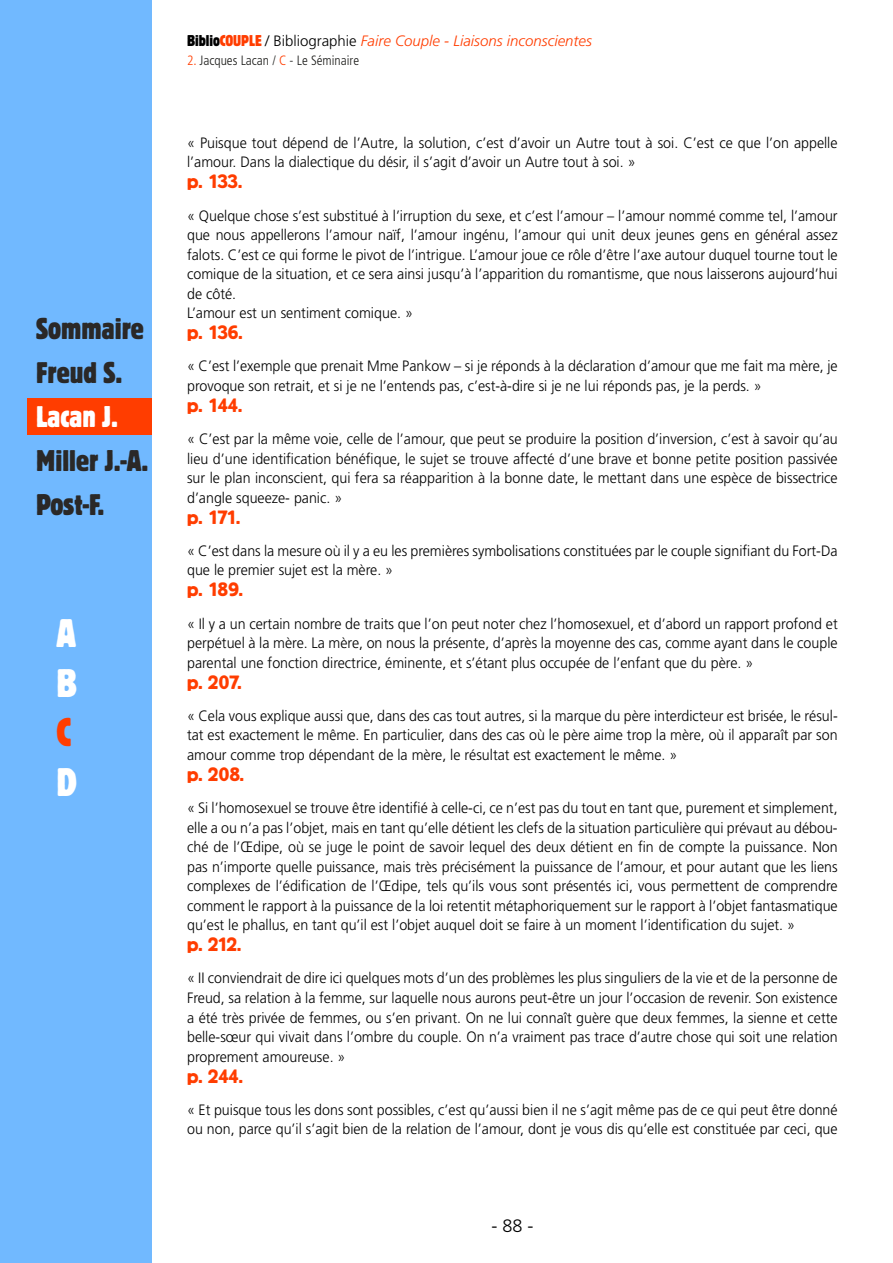
<style>
.page{position:relative;width:893px;height:1263px;background:#fff}
.page>*{position:absolute;margin:0;border:0;box-sizing:border-box;transform-origin:0 0}
.t1{font:42px/49.8px "C Block";color:#fff}
.t2{font:42px "C Block";color:#ff3d00}
.t3{font:31.5px/43.8px "C Block";color:#2a2827}
.t4{font:31.5px "C Block";color:#fff}
.t5{font:19.5px "Block BE";color:#ff3d00}
.t6{font:300 18px "Frutiger";color:#000}
.t7{font:300 15px/19.5px "Frutiger";color:#000;scale:.95 1}
.t8{font:italic 300 15px "Frutiger";color:#ff3d00}
.t9{font:300 condensed 13.5px "Frutiger";color:#1e1e1c}
.s1{font-family:"C Block";font-weight:400;font-style:normal;font-size:16.5px;color:#000}
.s2{font-family:"C Block";font-weight:400;font-style:normal;font-size:16.5px}
.s3{font-style:normal;color:#000}
.s4{color:#ff3d00}
</style>
<div class="page">
<div style="left:0;top:0;width:152px;height:1263px;background:#71b9ff"></div>
<div style="left:28px;top:398px;width:124px;height:36px;background:#ff3d00"></div>
<h2 class="t3" style="left:36px;top:309px;width:109px">Sommaire</h2>
<h2 class="t3" style="left:36px;top:353px;width:88px">Freud S.</h2>
<h2 class="t4" style="left:36px;top:395px;width:84px">Lacan J.</h2>
<h2 class="t3" style="left:36px;top:441px;width:114px">Miller J.-A.<br>Post-F.</h2>
<h1 class="t1" style="left:56px;top:611px;width:22px">A<br>B</h1>
<h1 class="t2" style="left:56px;top:704px;width:17px">C</h1>
<h1 class="t1" style="left:56px;top:761px;width:22px">D</h1>
<p class="t8" style="left:187px;top:32px;width:406px"><span class="s1">Biblio</span><span class="s2">COUPLE</span> <span class="s3">/ Bibliographie</span> Faire Couple - Liaisons inconscientes</p>
<p class="t9" style="left:187px;top:53px;width:174px"><span class="s4">2.</span> Jacques Lacan / <span class="s4">C</span> - Le Séminaire</p>
<p class="t7" style="left:187px;top:133px;width:686px">« Puisque tout dépend de l’Autre, la solution, c’est d’avoir un Autre tout à soi. C’est ce que l’on appelle l’amour. Dans la dialectique du désir, il s’agit d’avoir un Autre tout à soi. »</p>
<h3 class="t5" style="left:187px;top:171px;width:57px">p. 133.</h3>
<p class="t7" style="left:187px;top:206px;width:686px">« Quelque chose s’est substitué à l’irruption du sexe, et c’est l’amour – l’amour nommé comme tel, l’amour que nous appellerons l’amour naïf, l’amour ingénu, l’amour qui unit deux jeunes gens en général assez falots. C’est ce qui forme le pivot de l’intrigue. L’amour joue ce rôle d’être l’axe autour duquel tourne tout le comique de la situation, et ce sera ainsi jusqu’à l’apparition du romantisme, que nous laisserons aujourd’hui de côté.<br>L’amour est un sentiment comique. »</p>
<h3 class="t5" style="left:187px;top:321px;width:57px">p. 136.</h3>
<p class="t7" style="left:187px;top:356px;width:686px">« C’est l’exemple que prenait Mme Pankow – si je réponds à la déclaration d’amour que me fait ma mère, je provoque son retrait, et si je ne l’entends pas, c’est-à-dire si je ne lui réponds pas, je la perds. »</p>
<h3 class="t5" style="left:187px;top:394px;width:57px">p. 144.</h3>
<p class="t7" style="left:187px;top:429px;width:686px;text-align:justify">« C’est par la même voie, celle de l’amour, que peut se produire la position d’inversion, c’est à savoir qu’au lieu d’une identification bénéfique, le sujet se trouve affecté d’une brave et bonne petite position passivée sur le plan inconscient, qui fera sa réapparition à la bonne date, le mettant dans une espèce de bissectrice d’angle squeeze- panic. »</p>
<h3 class="t5" style="left:187px;top:506px;width:55px">p. 171.</h3>
<p class="t7" style="left:187px;top:541px;width:686px">« C’est dans la mesure où il y a eu les premières symbolisations constituées par le couple signifiant du Fort-Da que le premier sujet est la mère. »</p>
<h3 class="t5" style="left:187px;top:579px;width:57px">p. 189.</h3>
<p class="t7" style="left:187px;top:614px;width:686px;text-align:justify">« Il y a un certain nombre de traits que l’on peut noter chez l’homosexuel, et d’abord un rapport profond et perpétuel à la mère. La mère, on nous la présente, d’après la moyenne des cas, comme ayant dans le couple parental une fonction directrice, éminente, et s’étant plus occupée de l’enfant que du père. »</p>
<h3 class="t5" style="left:187px;top:671px;width:56px">p. 207.</h3>
<p class="t7" style="left:187px;top:706px;width:686px;text-align:justify">« Cela vous explique aussi que, dans des cas tout autres, si la marque du père interdicteur est brisée, le résul&shy;tat est exactement le même. En particulier, dans des cas où le père aime trop la mère, où il apparaît par son amour comme trop dépendant de la mère, le résultat est exactement le même. »</p>
<h3 class="t5" style="left:187px;top:763px;width:58px">p. 208.</h3>
<p class="t7" style="left:187px;top:798px;width:686px;text-align:justify">« Si l’homosexuel se trouve être identifié à celle-ci, ce n’est pas du tout en tant que, purement et simplement, elle a ou n’a pas l’objet, mais en tant qu’elle détient les clefs de la situation particulière qui prévaut au débou&shy;ché de l’Œdipe, où se juge le point de savoir lequel des deux détient en fin de compte la puissance. Non pas n’importe quelle puissance, mais très précisément la puissance de l’amour, et pour autant que les liens complexes de l’édification de l’Œdipe, tels qu’ils vous sont présentés ici, vous permettent de comprendre comment le rapport à la puissance de la loi retentit métaphoriquement sur le rapport à l’objet fantasmatique qu’est le phallus, en tant qu’il est l’objet auquel doit se faire à un moment l’identification du sujet. »</p>
<h3 class="t5" style="left:187px;top:933px;width:56px">p. 212.</h3>
<p class="t7" style="left:187px;top:968px;width:686px;text-align:justify">« II conviendrait de dire ici quelques mots d’un des problèmes les plus singuliers de la vie et de la personne de Freud, sa relation à la femme, sur laquelle nous aurons peut-être un jour l’occasion de revenir. Son existence a été très privée de femmes, ou s’en privant. On ne lui connaît guère que deux femmes, la sienne et cette belle-sœur qui vivait dans l’ombre du couple. On n’a vraiment pas trace d’autre chose qui soit une relation proprement amoureuse. »</p>
<h3 class="t5" style="left:187px;top:1065px;width:57px">p. 244.</h3>
<p class="t7" style="left:187px;top:1100px;width:686px">« Et puisque tous les dons sont possibles, c’est qu’aussi bien il ne s’agit même pas de ce qui peut être donné ou non, parce qu’il s’agit bien de la relation de l’amour, dont je vous dis qu’elle est constituée par ceci, que</p>
<p class="t6" style="left:491px;top:1215px;width:44px">- 88 -</p>
</div>
